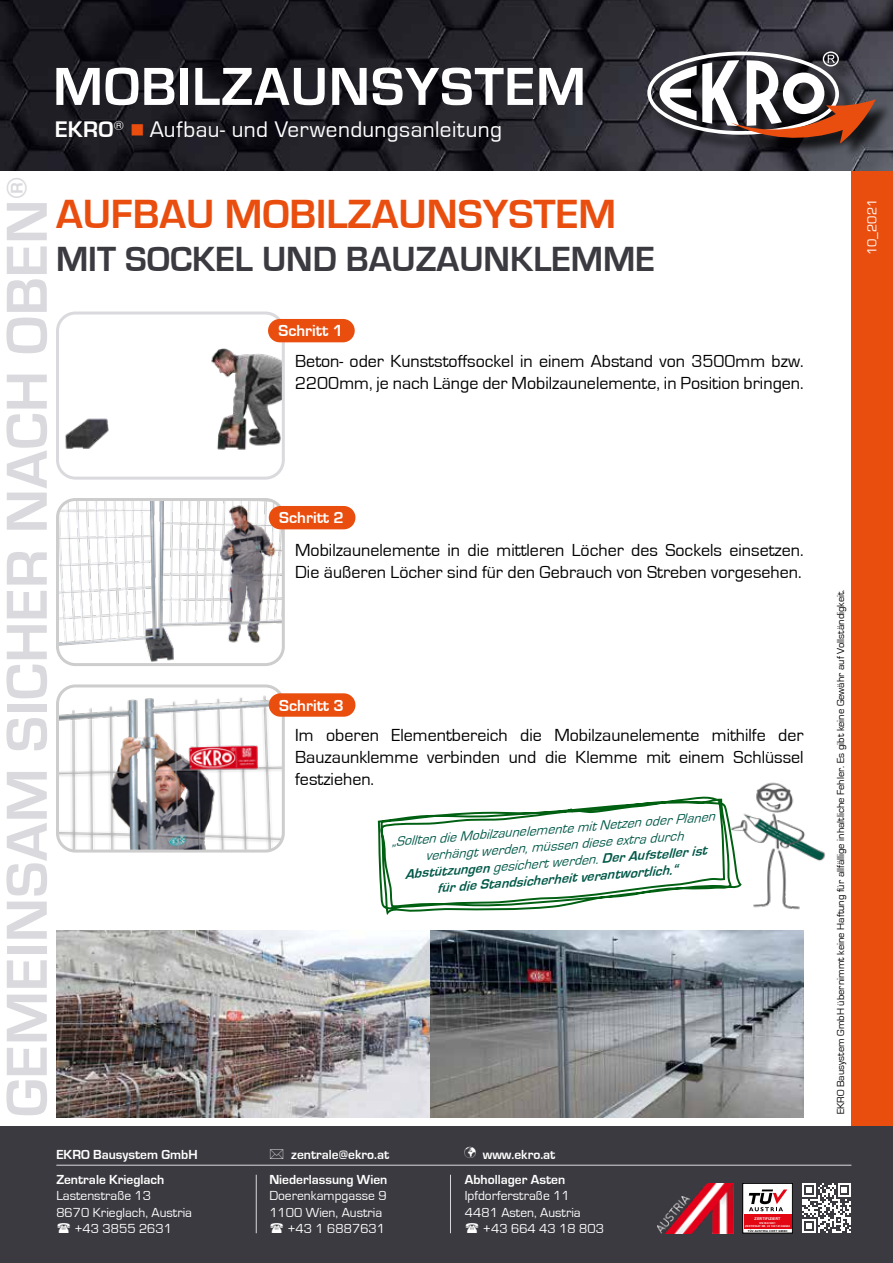
<style>
.page{position:relative;width:893px;height:1263px;background:#fff}
.page>*{position:absolute;margin:0;border:0;box-sizing:border-box;transform-origin:0 0}
.t1{font:700 60px "Eurostile";letter-spacing:.01em;color:#dad9dd}
.t2{font:700 55.5px "Eurostile";letter-spacing:.02em;color:#fff}
.t3{font:700 42px "Eurostile";color:#e94e0f}
.t4{font:700 36px "Eurostile";color:#3a3a40}
.t5{font:23.25px "Eurostile";letter-spacing:.015em;color:#fff}
.t6{font:18px/21.6px "Eurostile";color:#000}
.t7{font:700 16.5px "Eurostile";color:#fff}
.t8{font:italic 13.8px/16.6px "Eurostile";color:#005848;text-align:center}
.t9{font:13.5px "Eurostile";color:#fff}
.t10{font:700 13.5px "Eurostile";color:#fff}
.t11{font:10.5px "Eurostile";color:#000}
.t12{font:700 3.75px "Arial";letter-spacing:.02em;color:#fff}
.t13{font:700 2.7px/3.4px "Arial";letter-spacing:.02em;color:#fff;text-align:center}
.t14{font:700 2.7px "Arial";letter-spacing:.08em;color:#000}
.s1{font-weight:700}
.s2{color:#e94e0f}
</style>
<div class="page">
<img style="left:56px;top:930px;width:748px;height:187px">
<div style="left:851px;top:0;width:42px;height:1263px;background:#e94e0f"></div>
<div style="left:0;top:1127px;width:893px;height:136px;background:#3a3a40"></div>
<img style="left:0;top:0;width:893px;height:170px">
<div style="left:649px;top:54px;width:243px;height:105px;background:#000;opacity:.75"></div>
<svg style="left:647px;top:51px;width:228px;height:92px"></svg>
<div style="left:743px;top:1183px;width:49px;height:50px;background:#fff"></div>
<div style="left:744px;top:1214px;width:47px;height:15px;background:#e30613"></div>
<svg style="left:749px;top:1189px;width:38px;height:22px"></svg>
<img style="left:658px;top:1183px;width:75px;height:50px">
<hr style="left:256px;top:1175px;width:1px;height:58px;background:#dad9dd">
<hr style="left:450px;top:1175px;width:1px;height:58px;background:#dad9dd">
<hr style="left:56px;top:1165px;width:795px;height:1px;background:#dad9dd">
<svg style="left:802px;top:1183px;width:49px;height:50px"></svg>
<img style="left:65px;top:334px;width:216px;height:116px">
<div style="left:56px;top:311px;width:229px;height:169px;border:3px solid #dad9dd;border-radius:18px"></div>
<img style="left:60px;top:502px;width:221px;height:160px">
<div style="left:56px;top:498px;width:229px;height:168px;border:3px solid #cdcdcd;border-radius:18px"></div>
<img style="left:60px;top:688px;width:221px;height:163px">
<div style="left:56px;top:684px;width:229px;height:168px;border:3px solid #cdcdcd;border-radius:18px"></div>
<div style="left:268px;top:319px;width:87px;height:23px;background:#e94e0f;border-radius:12px"></div>
<div style="left:269px;top:506px;width:86px;height:23px;background:#e94e0f;border-radius:12px"></div>
<div style="left:269px;top:693px;width:86px;height:24px;background:#e94e0f;border-radius:12px"></div>
<svg style="left:377px;top:796px;width:351px;height:119px"></svg>
<img style="left:728px;top:782px;width:97px;height:128px">
<h2 class="t2" style="left:53px;top:56px;width:534px">MOBILZAUNSYSTEM</h2>
<p class="t5" style="left:55px;top:117px;width:448px"><span class="s1">EKRO</span><sup>®</sup> <span class="s2">■</span> Aufbau- und Verwendungsanleitung</p>
<h1 class="t1" style="left:-6px;top:1117px;width:942px;rotate:-90deg">GEMEINSAM SICHER NACH OBEN<sup>®</sup></h1>
<h3 class="t3" style="left:56px;top:191px;width:562px">AUFBAU MOBILZAUNSYSTEM</h3>
<h3 class="t4" style="left:56px;top:240px;width:600px">MIT SOCKEL UND BAUZAUNKLEMME</h3>
<p class="t7" style="left:279px;top:322px;width:66px">Schritt 1</p>
<p class="t6" style="left:295px;top:351px;width:510px">Beton- oder Kunststoffsockel in einem Abstand von 3500mm bzw.<br>2200mm, je nach Länge der Mobilzaunelemente, in Position bringen.</p>
<p class="t7" style="left:279px;top:509px;width:66px">Schritt 2</p>
<p class="t6" style="left:295px;top:540px;width:510px">Mobilzaunelemente in die mittleren Löcher des Sockels einsetzen.<br>Die äußeren Löcher sind für den Gebrauch von Streben vorgesehen.</p>
<p class="t7" style="left:279px;top:696px;width:66px">Schritt 3</p>
<p class="t6" style="left:295px;top:725px;width:510px;text-align:justify">Im oberen Elementbereich die Mobilzaunelemente mithilfe der Bauzaunklemme verbinden und die Klemme mit einem Schlüssel festziehen.</p>
<p class="t8" style="left:391px;top:835px;width:326px;rotate:-5deg">„Sollten die Mobilzaunelemente mit Netzen oder Planen verhängt werden, müssen diese extra durch <span class="s1">Abstützungen</span> gesichert werden. <span class="s1">Der Aufsteller ist<br>für die Standsicherheit verantwortlich.“</span></p>
<p class="t10" style="left:56px;top:1147px;width:143px">EKRO Bausystem GmbH</p>
<p class="t10" style="left:291px;top:1147px;width:99px">zentrale@ekro.at</p>
<p class="t10" style="left:464px;top:1147px;width:93px">✓ www.ekro.at</p>
<p class="t10" style="left:56px;top:1172px;width:110px">Zentrale Krieglach</p>
<p class="t9" style="left:56px;top:1188px;width:96px">Lastenstraße 13</p>
<p class="t9" style="left:56px;top:1205px;width:137px">8670 Krieglach, Austria</p>
<p class="t9" style="left:74px;top:1221px;width:99px">+43 3855 2631</p>
<p class="t10" style="left:269px;top:1172px;width:119px">Niederlassung Wien</p>
<p class="t9" style="left:269px;top:1188px;width:119px">Doerenkampgasse 9</p>
<p class="t9" style="left:269px;top:1205px;width:114px">1100 Wien, Austria</p>
<p class="t9" style="left:287px;top:1221px;width:99px">+43 1 6887631</p>
<p class="t10" style="left:465px;top:1172px;width:102px">Abhollager Asten</p>
<p class="t9" style="left:465px;top:1188px;width:106px">Ipfdorferstraße 11</p>
<p class="t9" style="left:465px;top:1205px;width:117px">4481 Asten, Austria</p>
<p class="t9" style="left:483px;top:1221px;width:123px">+43 664 43 18 803</p>
<p class="t12" style="left:755px;top:1216px;width:27px">ZERTIFIZIERT</p>
<p class="t14" style="left:748px;top:1229px;width:41px">TÜV AUSTRIA CERT GMBH</p>
<p class="t13" style="left:745px;top:1221px;width:46px">EN ISO 9001<br>ZERTIFIKAT NR. 20 100 141384682</p>
<p class="t9" style="left:865px;top:255px;width:58px;rotate:-90deg">10_2021</p>
<p class="t11" style="left:835px;top:1114px;width:526px;rotate:-90deg">EKRO Bausystem GmbH übernimmt keine Haftung für allfällige inhaltliche Fehler. Es gibt keine Gewähr auf Vollständigkeit.</p>
</div>
